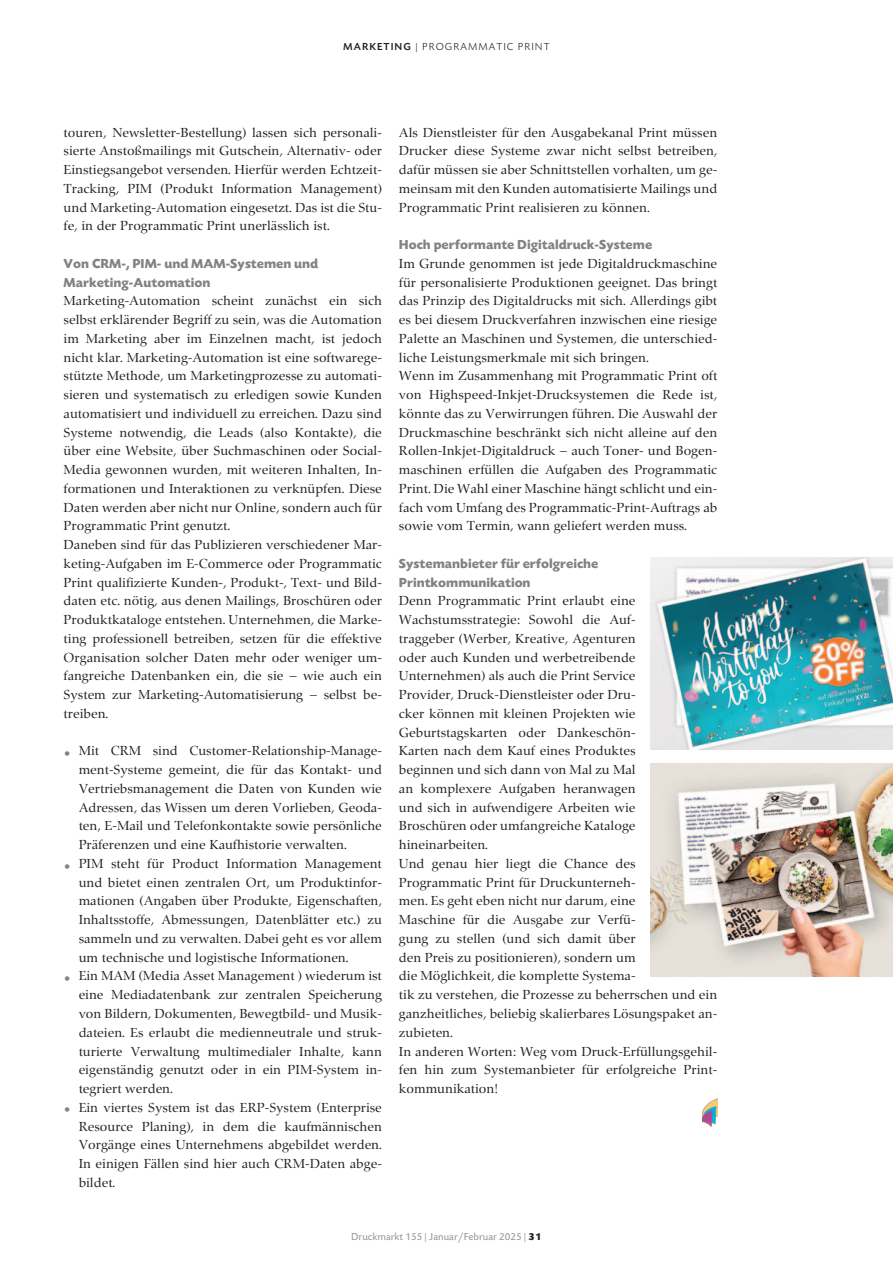
<style>
.page{position:relative;width:893px;height:1263px;background:#fff}
.page>*{position:absolute;margin:0;border:0;box-sizing:border-box;transform-origin:0 0}
.t1{font:13.5px/18.8px "Zapf Renais SB";color:#231f20;text-align:justify}
.t2{font:700 13.5px/18.8px "Today SB";color:#808285}
.t3{font:13.5px "Zapf Renais SB";color:#808285}
.t4{font:10.5px "Today SB";color:#939598}
.t5{font:300 10.5px "Today SB";letter-spacing:.1em;color:#231f20}
.s1{font-weight:500}
.s2{font-weight:700;color:#231f20}
</style>
<div class="page">
<img style="left:702px;top:1098px;width:15px;height:28px">
<img style="left:651px;top:763px;width:242px;height:213px">
<img style="left:651px;top:557px;width:242px;height:192px">
<p class="t5" style="left:343px;top:42px;width:208px"><span class="s1">MARKETING</span> | PROGRAMMATIC PRINT</p>
<p class="t1" style="left:64px;top:124px;width:320px">touren, Newsletter-Bestellung) lassen sich personali&shy;sierte Anstoßmailings mit Gutschein, Alternativ- oder Einstiegsangebot versenden. Hier für werden Echtzeit-Tracking, PIM (Produkt Information Management) und Marketing-Automation eingesetzt. Das ist die Stu&shy;fe, in der Programmatic Print unerlässlich ist.</p>
<p class="t2" style="left:64px;top:256px;width:256px">Von CRM-, PIM- und MAM-Systemen und<br>Marketing-Automation</p>
<p class="t1" style="left:64px;top:293px;width:320px">Marketing-Automation scheint zunächst ein sich selbst erklärender Begriff zu sein, was die Automation im Marketing aber im Einzelnen macht, ist jedoch nicht klar. Marketing-Automation ist eine softwarege&shy;stützte Methode, um Marketingprozesse zu automati&shy;sieren und systematisch zu erledigen sowie Kunden automatisiert und individuell zu erreichen. Dazu sind Systeme notwendig, die Leads (also Kontakte), die über eine Website, über Suchmaschinen oder Social-Media gewonnen wurden, mit weiteren Inhalten, In&shy;formationen und Interaktionen zu verknüpfen. Diese Daten werden aber nicht nur On line, sondern auch für Programmatic Print genutzt.</p>
<p class="t1" style="left:64px;top:537px;width:320px">Daneben sind für das Publizieren verschiedener Mar&shy;keting-Aufgaben im E-Com merce oder Programmatic Print qualifizierte Kunden-, Produkt-, Text- und Bild&shy;daten etc. nötig, aus denen Mailings, Broschüren oder Produktkataloge entstehen. Unternehmen, die Marke&shy;ting professionell betreiben, setzen für die effektive Organisation solcher Daten mehr oder weniger um&shy;fangreiche Datenbanken ein, die sie – wie auch ein Sys tem zur Marketing-Automatisierung – selbst be&shy;treiben.</p>
<p class="t1" style="left:79px;top:743px;width:305px">Mit CRM sind Customer-Relationship-Manage&shy;ment-Systeme gemeint, die für das Kontakt- und Vertriebsmanagement die Daten von Kunden wie Adressen, das Wissen um deren Vorlieben, Geoda&shy;ten, E-Mail und Telefonkontakte sowie persönliche Präferenzen und eine Kaufhistorie verwalten.</p>
<p class="t1" style="left:79px;top:855px;width:305px">PIM steht für Product Information Management und bietet einen zentralen Ort, um Produktinfor&shy;mationen (Angaben über Produkte, Eigenschaften, Inhaltsstoffe, Abmessungen, Datenblätter etc.) zu sammeln und zu verwalten. Dabei geht es vor allem um technische und logis tische Informationen.</p>
<p class="t1" style="left:79px;top:968px;width:305px">Ein MAM (Media Asset Management ) wiederum ist eine Mediadatenbank zur zentralen Speicherung von Bildern, Dokumenten, Bewegtbild- und Musik&shy;dateien. Es erlaubt die medienneutrale und struk - turierte Verwaltung multimedialer Inhalte, kann eigen ständig genutzt oder in ein PIM-System in - tegriert werden.</p>
<p class="t1" style="left:79px;top:1099px;width:305px">Ein viertes System ist das ERP-System (Enterprise Resource Planing), in dem die kaufmännischen Vorgänge eines Unternehmens abgebildet werden.<br>In einigen Fällen sind hier auch CRM-Daten abge&shy;bildet.</p>
<p class="t3" style="left:64px;top:748px;width:8px">•</p>
<p class="t3" style="left:64px;top:861px;width:8px">•</p>
<p class="t3" style="left:64px;top:973px;width:8px">•</p>
<p class="t3" style="left:64px;top:1105px;width:8px">•</p>
<p class="t1" style="left:399px;top:124px;width:320px">Als Dienstleister für den Ausgabekanal Print müssen Drucker diese Systeme zwar nicht selbst betreiben, dafür müssen sie aber Schnittstellen vorhalten, um ge&shy;meinsam mit den Kunden automatisierte Mailings und Programmatic Print realisieren zu können.</p>
<p class="t2" style="left:399px;top:237px;width:255px">Hoch performante Digitaldruck-Systeme</p>
<p class="t1" style="left:399px;top:255px;width:320px">Im Grunde genommen ist jede Digital druckmaschine für personalisierte Produktionen geeignet. Das bringt das Prinzip des Digitaldrucks mit sich. Allerdings gibt es bei diesem Druckverfahren inzwischen eine riesige Palette an Maschinen und Systemen, die unterschied&shy;liche Leis tungsmerkmale mit sich bringen.</p>
<p class="t1" style="left:399px;top:368px;width:320px">Wenn im Zusammenhang mit Programmatic Print oft von Highspeed-Inkjet-Drucksystemen die Rede ist, könnte das zu Verwirrungen führen. Die Auswahl der Druckmaschine beschränkt sich nicht alleine auf den Rollen-Inkjet-Digital druck – auch Toner- und Bogen&shy;maschinen erfüllen die Aufgaben des Programmatic Print. Die Wahl einer Maschine hängt schlicht und ein&shy;fach vom Umfang des Programmatic-Print-Auftrags ab sowie vom Termin, wann geliefert werden muss.</p>
<p class="t2" style="left:399px;top:556px;width:201px">Systemanbieter für erfolgreiche<br>Printkommunikation</p>
<p class="t1" style="left:399px;top:593px;width:238px">Denn Programmatic Print erlaubt eine Wachstums strategie: Sowohl die Auf&shy;traggeber (Werber, Kreative, Agenturen oder auch Kunden und werbetreibende Unternehmen) als auch die Print Service Provider, Druck-Dienstleister oder Dru - cker können mit kleinen Projekten wie Geburtstagskarten oder Dankeschön-Karten nach dem Kauf eines Produktes beginnen und sich dann von Mal zu Mal an komplexere Aufgaben heranwagen und sich in aufwendigere Arbeiten wie Broschüren oder umfangreiche Kataloge hineinarbeiten.</p>
<p class="t1" style="left:399px;top:855px;width:320px;text-align:left">Und genau hier liegt die Chance des Programmatic Print für Druckunterneh-<br>men. Es geht eben nicht nur darum, eine<br>Maschine für die Ausgabe zur Verfü-<br>gung zu stellen (und sich damit über<br>den Preis zu positionieren), sondern um<br>die Möglichkeit, die komplette Systema-<br>tik zu verstehen, die Prozesse zu beherrschen und ein ganzheitliches, beliebig skalierbares Lösungspaket an&shy;zubieten.</p>
<p class="t1" style="left:399px;top:1043px;width:320px">In anderen Worten: Weg vom Druck-Erfüllungsgehil&shy;fen hin zum Systemanbieter für erfolgreiche Print&shy;kommunikation!</p>
<p class="t4" style="left:351px;top:1233px;width:192px">Druckmarkt 155 | Januar/Februar 2025 | <span class="s2">31</span></p>
</div>
